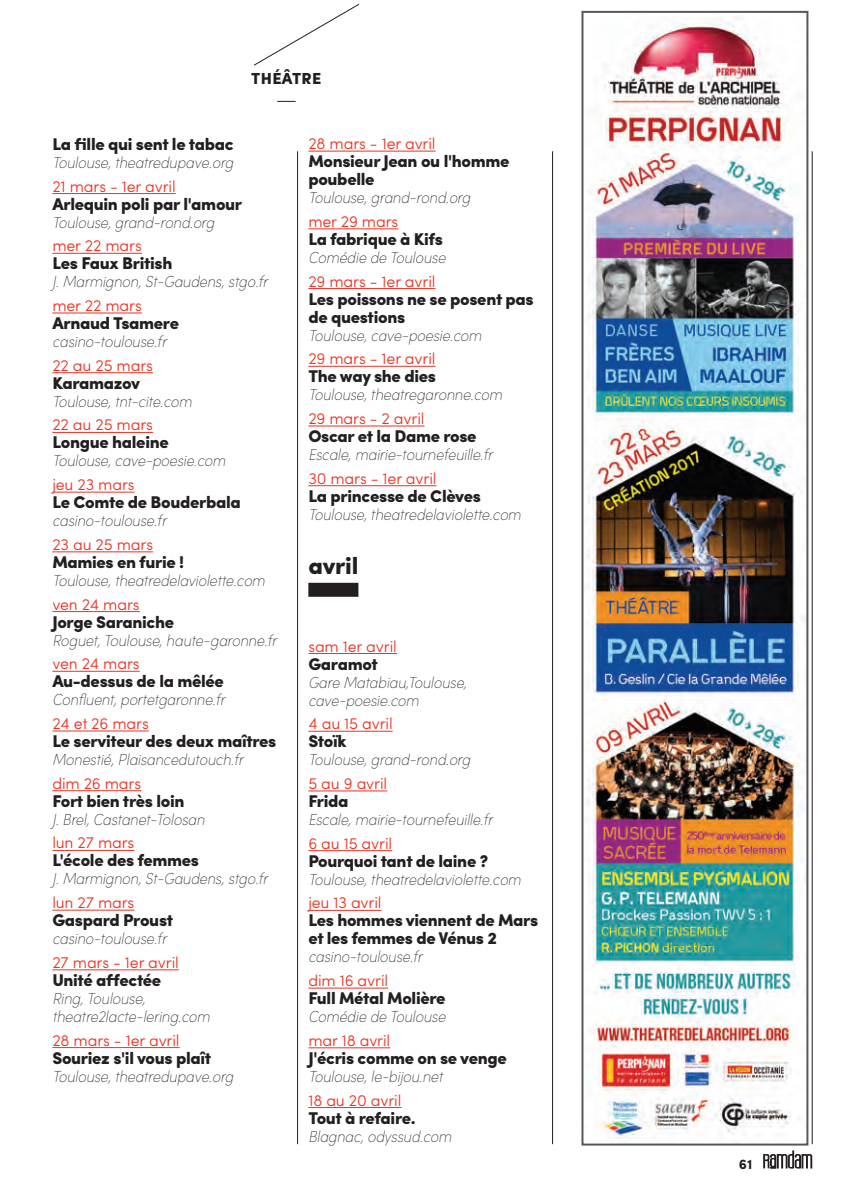
<style>
.page{position:relative;width:851px;height:1196px;background:#fff}
.page>*{position:absolute;margin:0;border:0;box-sizing:border-box;transform-origin:0 0}
.t1{font:900 24px "Sofia Pro";letter-spacing:-.01em;color:#231f20}
.t2{font:900 17px/18px "Sofia Pro";letter-spacing:-.02em;color:#231f20}
.t3{font:italic 200 condensed 16px/18px "Sofia Pro";letter-spacing:.01em;color:#231f20}
.t4{font:300 16px "Sofia Pro";letter-spacing:-.01em;color:#ef3122}
.t5{font:900 16px "Sofia Pro";letter-spacing:.02em;color:#231f20}
.t6{font:700 14px "Sofia Pro";color:#231f20}
</style>
<div class="page">
<svg style="left:763px;top:1150px;width:48px;height:18px"></svg>
<hr style="left:552px;top:151px;width:1px;height:992px;background:#231f20">
<hr style="left:297px;top:151px;width:1px;height:992px;background:#231f20">
<hr style="left:811px;top:151px;width:1px;height:992px;background:#231f20">
<svg style="left:277px;top:101px;width:18px;height:1px"></svg>
<svg style="left:254px;top:3px;width:106px;height:63px"></svg>
<hr style="left:52px;top:193px;width:124px;height:1px;background:#ef3122">
<hr style="left:52px;top:253px;width:90px;height:1px;background:#ef3122">
<hr style="left:52px;top:312px;width:90px;height:1px;background:#ef3122">
<hr style="left:52px;top:372px;width:101px;height:1px;background:#ef3122">
<hr style="left:52px;top:432px;width:101px;height:1px;background:#ef3122">
<hr style="left:52px;top:491px;width:83px;height:1px;background:#ef3122">
<hr style="left:52px;top:551px;width:101px;height:1px;background:#ef3122">
<hr style="left:52px;top:611px;width:88px;height:1px;background:#ef3122">
<hr style="left:52px;top:670px;width:88px;height:1px;background:#ef3122">
<hr style="left:52px;top:730px;width:97px;height:1px;background:#ef3122">
<hr style="left:52px;top:790px;width:89px;height:1px;background:#ef3122">
<hr style="left:52px;top:849px;width:82px;height:1px;background:#ef3122">
<hr style="left:52px;top:909px;width:82px;height:1px;background:#ef3122">
<hr style="left:52px;top:969px;width:127px;height:1px;background:#ef3122">
<hr style="left:52px;top:1046px;width:127px;height:1px;background:#ef3122">
<hr style="left:308px;top:151px;width:127px;height:1px;background:#ef3122">
<hr style="left:308px;top:228px;width:90px;height:1px;background:#ef3122">
<hr style="left:308px;top:288px;width:127px;height:1px;background:#ef3122">
<hr style="left:308px;top:366px;width:127px;height:1px;background:#ef3122">
<hr style="left:308px;top:425px;width:116px;height:1px;background:#ef3122">
<hr style="left:308px;top:485px;width:128px;height:1px;background:#ef3122">
<div style="left:308px;top:582px;width:50px;height:14px;background:#231f20"></div>
<hr style="left:308px;top:653px;width:88px;height:1px;background:#ef3122">
<hr style="left:308px;top:730px;width:84px;height:1px;background:#ef3122">
<hr style="left:308px;top:790px;width:79px;height:1px;background:#ef3122">
<hr style="left:308px;top:850px;width:84px;height:1px;background:#ef3122">
<hr style="left:308px;top:909px;width:73px;height:1px;background:#ef3122">
<hr style="left:308px;top:987px;width:80px;height:1px;background:#ef3122">
<hr style="left:308px;top:1047px;width:82px;height:1px;background:#ef3122">
<hr style="left:308px;top:1106px;width:93px;height:1px;background:#ef3122">
<img style="left:585px;top:17px;width:220px;height:1125px">
<div style="left:581px;top:11px;width:227px;height:1134px;border:2px solid #57585a"></div>
<p class="t5" style="left:251px;top:72px;width:72px">THÉÂTRE</p>
<p class="t2" style="left:52px;top:137px;width:183px">La fille qui sent le tabac</p>
<p class="t3" style="left:52px;top:155px;width:185px">Toulouse,theatredupave.org</p>
<p class="t4" style="left:52px;top:180px;width:125px">21 mars - 1er avril</p>
<p class="t2" style="left:52px;top:196px;width:191px">Arlequin poli par l'amour</p>
<p class="t3" style="left:52px;top:215px;width:166px">Toulouse, grand-rond.org</p>
<p class="t4" style="left:52px;top:240px;width:91px">mer 22 mars</p>
<p class="t2" style="left:52px;top:256px;width:122px">Les Faux British</p>
<p class="t3" style="left:52px;top:274px;width:219px">J. Marmignon, St-Gaudens, stgo.fr</p>
<p class="t4" style="left:52px;top:299px;width:91px">mer 22 mars</p>
<p class="t2" style="left:52px;top:316px;width:128px">Arnaud Tsamere</p>
<p class="t3" style="left:52px;top:334px;width:118px">casino-toulouse.fr</p>
<p class="t4" style="left:52px;top:359px;width:102px">22 au 25 mars</p>
<p class="t2" style="left:52px;top:375px;width:89px">Karamazov</p>
<p class="t3" style="left:52px;top:394px;width:143px">Toulouse,tnt-cite.com</p>
<p class="t4" style="left:52px;top:419px;width:102px">22 au 25 mars</p>
<p class="t2" style="left:52px;top:435px;width:118px">Longue haleine</p>
<p class="t3" style="left:52px;top:453px;width:177px">Toulouse, cave-poesie.com</p>
<p class="t4" style="left:52px;top:478px;width:84px">jeu 23 mars</p>
<p class="t2" style="left:52px;top:495px;width:190px">Le Comte de Bouderbala</p>
<p class="t3" style="left:52px;top:513px;width:118px">casino-toulouse.fr</p>
<p class="t4" style="left:52px;top:538px;width:102px">23 au 25 mars</p>
<p class="t2" style="left:52px;top:554px;width:133px">Mamies en furie !</p>
<p class="t3" style="left:52px;top:573px;width:216px">Toulouse,theatredelaviolette.com</p>
<p class="t4" style="left:52px;top:598px;width:89px">ven 24 mars</p>
<p class="t2" style="left:52px;top:614px;width:123px">Jorge Saraniche</p>
<p class="t3" style="left:52px;top:632px;width:228px">Roguet,Toulouse, haute-garonne.fr</p>
<p class="t4" style="left:52px;top:657px;width:89px">ven 24 mars</p>
<p class="t2" style="left:52px;top:674px;width:173px">Au-dessus de la mêlée</p>
<p class="t3" style="left:52px;top:692px;width:177px">Confluent, portetgaronne.fr</p>
<p class="t4" style="left:52px;top:717px;width:98px">24 et 26 mars</p>
<p class="t2" style="left:52px;top:733px;width:225px">Le serviteur des deux maîtres</p>
<p class="t3" style="left:52px;top:752px;width:195px">Monestié, Plaisancedutouch.fr</p>
<p class="t4" style="left:52px;top:777px;width:90px">dim 26 mars</p>
<p class="t2" style="left:52px;top:793px;width:134px">Fort bien très loin</p>
<p class="t3" style="left:52px;top:811px;width:156px">J . Brel, Castanet-Tolosan</p>
<p class="t4" style="left:52px;top:836px;width:83px">lun 27 mars</p>
<p class="t2" style="left:52px;top:853px;width:148px">L'école des femmes</p>
<p class="t3" style="left:52px;top:871px;width:219px">J. Marmignon, St-Gaudens, stgo.fr</p>
<p class="t4" style="left:52px;top:896px;width:83px">lun 27 mars</p>
<p class="t2" style="left:52px;top:912px;width:122px">Gaspard Proust</p>
<p class="t3" style="left:52px;top:931px;width:118px">casino-toulouse.fr</p>
<p class="t4" style="left:52px;top:956px;width:128px">27 mars - 1er avril</p>
<p class="t2" style="left:52px;top:972px;width:110px">Unité affectée</p>
<p class="t3" style="left:52px;top:990px;width:161px">Ring,Toulouse, theatre2lacte-lering.com</p>
<p class="t4" style="left:52px;top:1033px;width:129px">28 mars - 1er avril</p>
<p class="t2" style="left:52px;top:1050px;width:160px">Souriez s'il vous plaît</p>
<p class="t3" style="left:52px;top:1068px;width:185px">Toulouse,theatredupave.org</p>
<p class="t4" style="left:308px;top:138px;width:129px">28 mars - 1er avril</p>
<p class="t2" style="left:308px;top:154px;width:202px">Monsieur Jean ou l'homme poubelle</p>
<p class="t3" style="left:308px;top:190px;width:166px">Toulouse, grand-rond.org</p>
<p class="t4" style="left:308px;top:215px;width:91px">mer 29 mars</p>
<p class="t2" style="left:308px;top:232px;width:136px">La fabrique à Kifs</p>
<p class="t3" style="left:308px;top:250px;width:141px">Comédie de Toulouse</p>
<p class="t4" style="left:308px;top:275px;width:129px">29 mars - 1er avril</p>
<p class="t2" style="left:308px;top:291px;width:227px">Les poissons ne se posent pas de questions</p>
<p class="t3" style="left:308px;top:328px;width:177px">Toulouse, cave-poesie.com</p>
<p class="t4" style="left:308px;top:353px;width:129px">29 mars - 1er avril</p>
<p class="t2" style="left:308px;top:369px;width:129px">The way she dies</p>
<p class="t3" style="left:308px;top:387px;width:198px">Toulouse,theatregaronne.com</p>
<p class="t4" style="left:308px;top:412px;width:118px">29 mars - 2 avril</p>
<p class="t2" style="left:308px;top:429px;width:170px">Oscar et la Dame rose</p>
<p class="t3" style="left:308px;top:447px;width:188px">Escale, mairie-tournefeuille.fr</p>
<p class="t4" style="left:308px;top:472px;width:130px">30 mars - 1er avril</p>
<p class="t2" style="left:308px;top:488px;width:174px">La princesse de Clèves</p>
<p class="t3" style="left:308px;top:507px;width:216px">Toulouse,theatredelaviolette.com</p>
<h1 class="t1" style="left:308px;top:556px;width:52px">avril</h1>
<p class="t4" style="left:308px;top:640px;width:90px">sam 1er avril</p>
<p class="t2" style="left:308px;top:656px;width:71px">Garamot</p>
<p class="t3" style="left:308px;top:674px;width:162px">Gare Matabiau,Toulouse, cave-poesie.com</p>
<p class="t4" style="left:308px;top:717px;width:86px">4 au 15 avril</p>
<p class="t2" style="left:308px;top:734px;width:40px">Stoïk</p>
<p class="t3" style="left:308px;top:752px;width:166px">Toulouse, grand-rond.org</p>
<p class="t4" style="left:308px;top:777px;width:80px">5 au 9 avril</p>
<p class="t2" style="left:308px;top:793px;width:42px">Frida</p>
<p class="t3" style="left:308px;top:812px;width:188px">Escale, mairie-tournefeuille.fr</p>
<p class="t4" style="left:308px;top:837px;width:85px">6 au 15 avril</p>
<p class="t2" style="left:308px;top:853px;width:181px">Pourquoi tant de laine ?</p>
<p class="t3" style="left:308px;top:871px;width:216px">Toulouse,theatredelaviolette.com</p>
<p class="t4" style="left:308px;top:896px;width:75px">jeu 13 avril</p>
<p class="t2" style="left:308px;top:913px;width:231px">Les hommes viennent de Mars et les femmes de Vénus 2</p>
<p class="t3" style="left:308px;top:949px;width:118px">casino-toulouse.fr</p>
<p class="t4" style="left:308px;top:974px;width:81px">dim 16 avril</p>
<p class="t2" style="left:308px;top:990px;width:139px">Full Métal Molière</p>
<p class="t3" style="left:308px;top:1009px;width:141px">Comédie de Toulouse</p>
<p class="t4" style="left:308px;top:1034px;width:83px">mar 18 avril</p>
<p class="t2" style="left:308px;top:1050px;width:200px">J'écris comme on se venge</p>
<p class="t3" style="left:308px;top:1068px;width:138px">Toulouse, le-bijou.net</p>
<p class="t4" style="left:308px;top:1093px;width:94px">18 au 20 avril</p>
<p class="t2" style="left:308px;top:1110px;width:109px">Tout à refaire.</p>
<p class="t3" style="left:308px;top:1128px;width:147px">Blagnac, odyssud.com</p>
<p class="t6" style="left:738px;top:1158px;width:15px">61</p>
</div>
